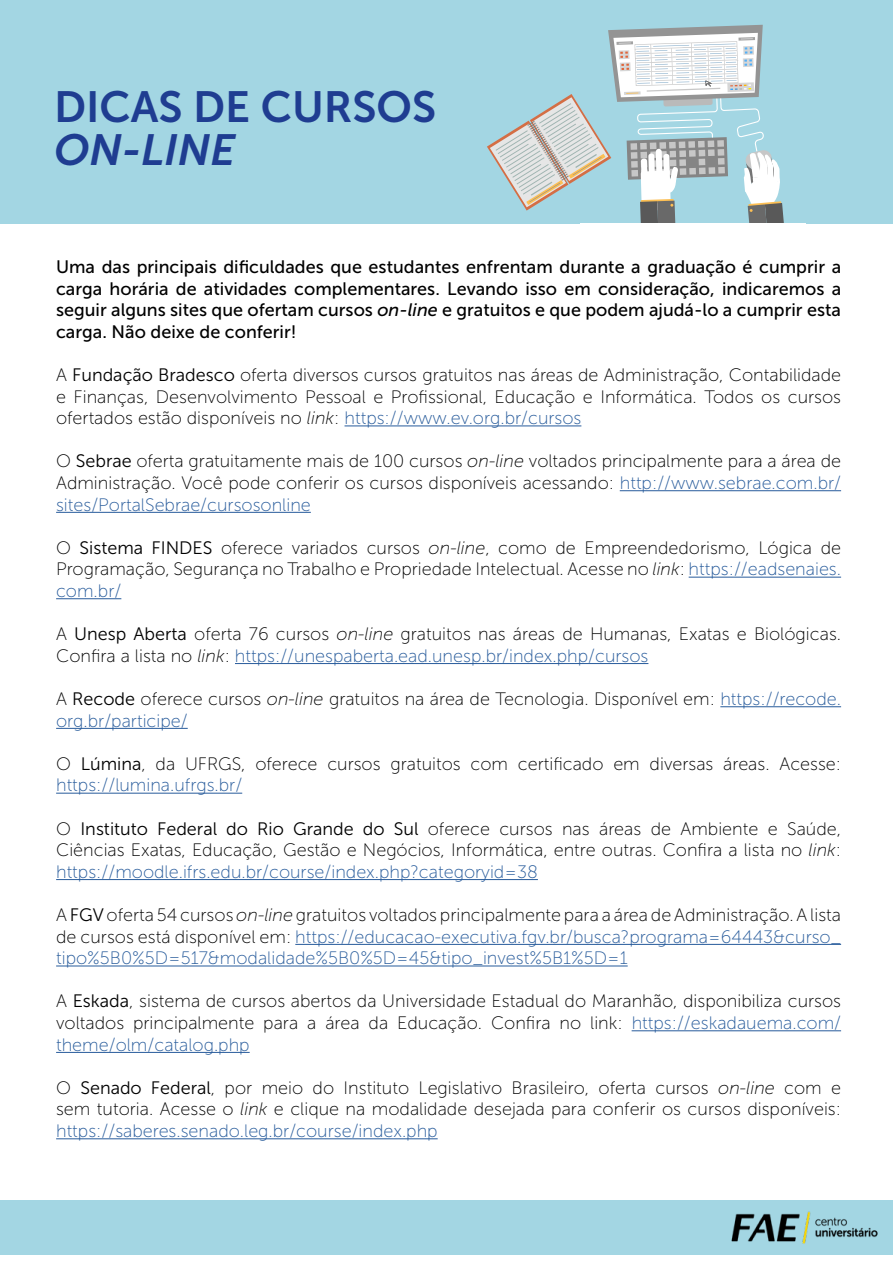
<style>
.page{position:relative;width:893px;height:1263px;background:#fff}
.page>*{position:absolute;margin:0;border:0;box-sizing:border-box;transform-origin:0 0}
.t1{font:43.5px "Museo Sans 700";color:#1f3d91}
.t2{font:italic 43.5px "Museo Sans 700";color:#1f3d91}
.t3{font:18px/21.6px "Museo Sans 100";color:#000;text-align:justify}
.t4{font:18px/21.6px "Museo Sans 500";color:#000;text-align:justify}
.t5{font:18px/21.6px "Museo Sans 100";color:#275b9b;text-align:justify}
.s1{font-style:italic}
.s2{font-family:"Museo Sans 300"}
.s3{color:#275b9b}
.s4{color:#000}
.s5{font-family:"Museo Sans 300";color:#000}
.s6{font-style:italic;color:#000}
</style>
<div class="page">
<div style="left:0;top:1200px;width:893px;height:54px;background:#a3d6e3"></div>
<img style="left:731px;top:1211px;width:147px;height:33px">
<hr style="left:344px;top:425px;width:237px;height:1px;background:#275b9b">
<hr style="left:620px;top:490px;width:221px;height:1px;background:#275b9b">
<hr style="left:56px;top:512px;width:255px;height:1px;background:#275b9b">
<hr style="left:689px;top:577px;width:152px;height:1px;background:#275b9b">
<hr style="left:56px;top:598px;width:65px;height:1px;background:#275b9b">
<hr style="left:235px;top:663px;width:413px;height:1px;background:#275b9b">
<hr style="left:720px;top:706px;width:121px;height:1px;background:#275b9b">
<hr style="left:56px;top:728px;width:132px;height:1px;background:#275b9b">
<hr style="left:56px;top:793px;width:186px;height:1px;background:#275b9b">
<hr style="left:56px;top:879px;width:482px;height:1px;background:#275b9b">
<hr style="left:295px;top:944px;width:546px;height:1px;background:#275b9b">
<hr style="left:56px;top:965px;width:572px;height:1px;background:#275b9b">
<hr style="left:632px;top:1030px;width:209px;height:1px;background:#275b9b">
<hr style="left:56px;top:1052px;width:194px;height:1px;background:#275b9b">
<hr style="left:56px;top:1138px;width:382px;height:1px;background:#275b9b">
<div style="left:0;top:0;width:893px;height:223px;background:#a3d6e3"></div>
<svg style="left:487px;top:25px;width:297px;height:199px"></svg>
<h1 class="t1" style="left:54px;top:83px;width:384px">DICAS DE CURSOS</h1>
<h1 class="t2" style="left:54px;top:126px;width:183px">ON-LINE</h1>
<p class="t4" style="left:56px;top:256px;width:786px">Uma das principais dificuldades que estudantes enfrentam durante a graduação é cumprir a carga horária de atividades complementares. Levando isso em consideração, indicaremos a seguir alguns sites que ofertam cursos <span class="s1">on-line</span> e gratuitos e que podem ajudá-lo a cumprir esta carga. Não deixe de conferir!</p>
<p class="t3" style="left:56px;top:364px;width:786px">A <span class="s2">Fundação Bradesco</span> oferta diversos cursos gratuitos nas áreas de Administração, Contabilidade e Finanças, Desenvolvimento Pessoal e Profissional, Educação e Informática. Todos os cursos ofertados estão disponíveis no <span class="s1">link</span>: <span class="s3">https://www.ev.org.br/cursos</span></p>
<p class="t3" style="left:56px;top:450px;width:786px">O <span class="s2">Sebrae</span> oferta gratuitamente mais de 100 cursos <span class="s1">on-line</span> voltados principalmente para a área de Administração. Você pode conferir os cursos disponíveis acessando: <span class="s3">http://www.sebrae.com.br/ sites/PortalSebrae/cursosonline</span></p>
<p class="t3" style="left:56px;top:537px;width:786px">O <span class="s2">Sistema FINDES</span> oferece variados cursos <span class="s1">on-line</span>, como de Empreendedorismo, Lógica de Programação, Segurança no Trabalho e Propriedade Intelectual. Acesse no <span class="s1">link</span>: <span class="s3">https://eadsenaies. com.br/</span></p>
<p class="t3" style="left:56px;top:623px;width:786px">A <span class="s2">Unesp Aberta</span> oferta 76 cursos <span class="s1">on-line</span> gratuitos nas áreas de Humanas, Exatas e Biológicas.<br>Confira a lista no <span class="s1">link</span>: <span class="s3">https://unespaberta.ead.unesp.br/index.php/cursos</span></p>
<p class="t3" style="left:56px;top:688px;width:786px">A <span class="s2">Recode</span> oferece cursos <span class="s1">on-line</span> gratuitos na área de Tecnologia. Disponível em: <span class="s3">https://recode. org.br/participe/</span></p>
<p class="t3" style="left:56px;top:753px;width:786px">O <span class="s2">Lúmina</span>, da UFRGS, oferece cursos gratuitos com certificado em diversas áreas. Acesse: <span class="s3">https://lumina.ufrgs.br/</span></p>
<p class="t3" style="left:56px;top:818px;width:786px">O <span class="s2">Instituto Federal do Rio Grande do Sul</span> oferece cursos nas áreas de Ambiente e Saúde, Ciências Exatas, Educação, Gestão e Negócios, Informática, entre outras. Confira a lista no <span class="s1">link</span>: <span class="s3">https://moodle.ifrs.edu.br/course/index.php?categoryid=38</span></p>
<p class="t5" style="left:56px;top:904px;width:786px"><span class="s4">A</span> <span class="s5">FGV</span> <span class="s4">oferta 54 cursos</span> <span class="s6">on-line</span> <span class="s4">gratuitos voltados principalmente para a área de Administração. A lista de cursos está disponível em:</span> https://educacao-executiva.fgv.br/busca?programa=64443&amp;curso_ tipo%5B0%5D=517&amp;modalidade%5B0%5D=45&amp;tipo_invest%5B1%5D=1</p>
<p class="t3" style="left:56px;top:990px;width:786px">A <span class="s2">Eskada</span>, sistema de cursos abertos da Universidade Estadual do Maranhão, disponibiliza cursos voltados principalmente para a área da Educação. Confira no link: <span class="s3">https://eskadauema.com/ theme/olm/catalog.php</span></p>
<p class="t3" style="left:56px;top:1077px;width:786px">O <span class="s2">Senado Federal</span>, por meio do Instituto Legislativo Brasileiro, oferta cursos <span class="s1">on-line</span> com e sem tutoria. Acesse o <span class="s1">link</span> e clique na modalidade desejada para conferir os cursos disponíveis: <span class="s3">https://saberes.senado.leg.br/course/index.php</span></p>
</div>
